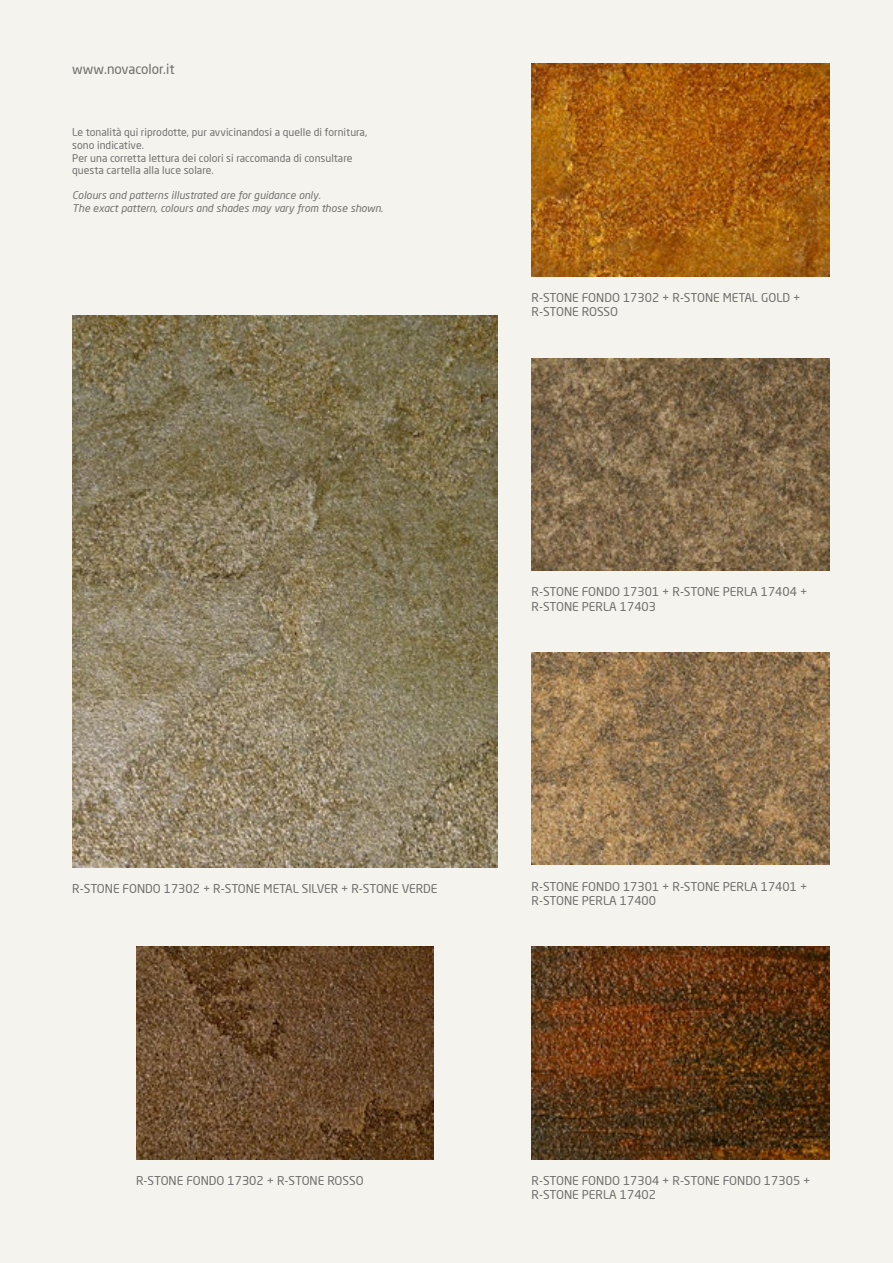
<style>
.page{position:relative;width:893px;height:1263px;background:#f5f3ed}
.page>*{position:absolute;margin:0;border:0;box-sizing:border-box;transform-origin:0 0}
.t1{font:13.5px "Neo Sans Pro";color:#706f6f}
.t2{font:12px/14.4px "Neo Sans Pro";color:#706f6f}
.t3{font:10.5px/12.6px "Neo Sans Pro";color:#747273}
.t4{font:italic 10.5px/12.6px "Neo Sans Pro";color:#747273}
</style>
<div class="page">
<img style="left:531px;top:64px;width:298px;height:212px">
<img style="left:531px;top:358px;width:298px;height:213px">
<img style="left:531px;top:652px;width:298px;height:213px">
<img style="left:531px;top:947px;width:298px;height:212px">
<img style="left:136px;top:947px;width:298px;height:212px">
<img style="left:72px;top:315px;width:425px;height:553px">
<p class="t1" style="left:72px;top:61px;width:104px">www.novacolor.it</p>
<p class="t3" style="left:72px;top:126px;width:296px">Le tonalità qui riprodotte, pur avvicinandosi a quelle di fornitura, sono indicative.<br>Per una corretta lettura dei colori si raccomanda di consultare questa cartella alla luce solare.</p>
<p class="t4" style="left:72px;top:189px;width:312px">Colours and patterns illustrated are for guidance only.<br>The exact pattern, colours and shades may vary from those shown.</p>
<p class="t2" style="left:531px;top:290px;width:270px">R-STONE FONDO 17302 + R-STONE METAL GOLD +<br>R-STONE ROSSO</p>
<p class="t2" style="left:531px;top:584px;width:277px">R-STONE FONDO 17301 + R-STONE PERLA 17404 +<br>R-STONE PERLA 17403</p>
<p class="t2" style="left:72px;top:882px;width:367px">R-STONE FONDO 17302 + R-STONE METAL SILVER + R-STONE VERDE</p>
<p class="t2" style="left:531px;top:879px;width:277px">R-STONE FONDO 17301 + R-STONE PERLA 17401 +<br>R-STONE PERLA 17400</p>
<p class="t2" style="left:136px;top:1173px;width:229px">R-STONE FONDO 17302 + R-STONE ROSSO</p>
<p class="t2" style="left:531px;top:1173px;width:280px">R-STONE FONDO 17304 + R-STONE FONDO 17305 +<br>R-STONE PERLA 17402</p>
</div>
